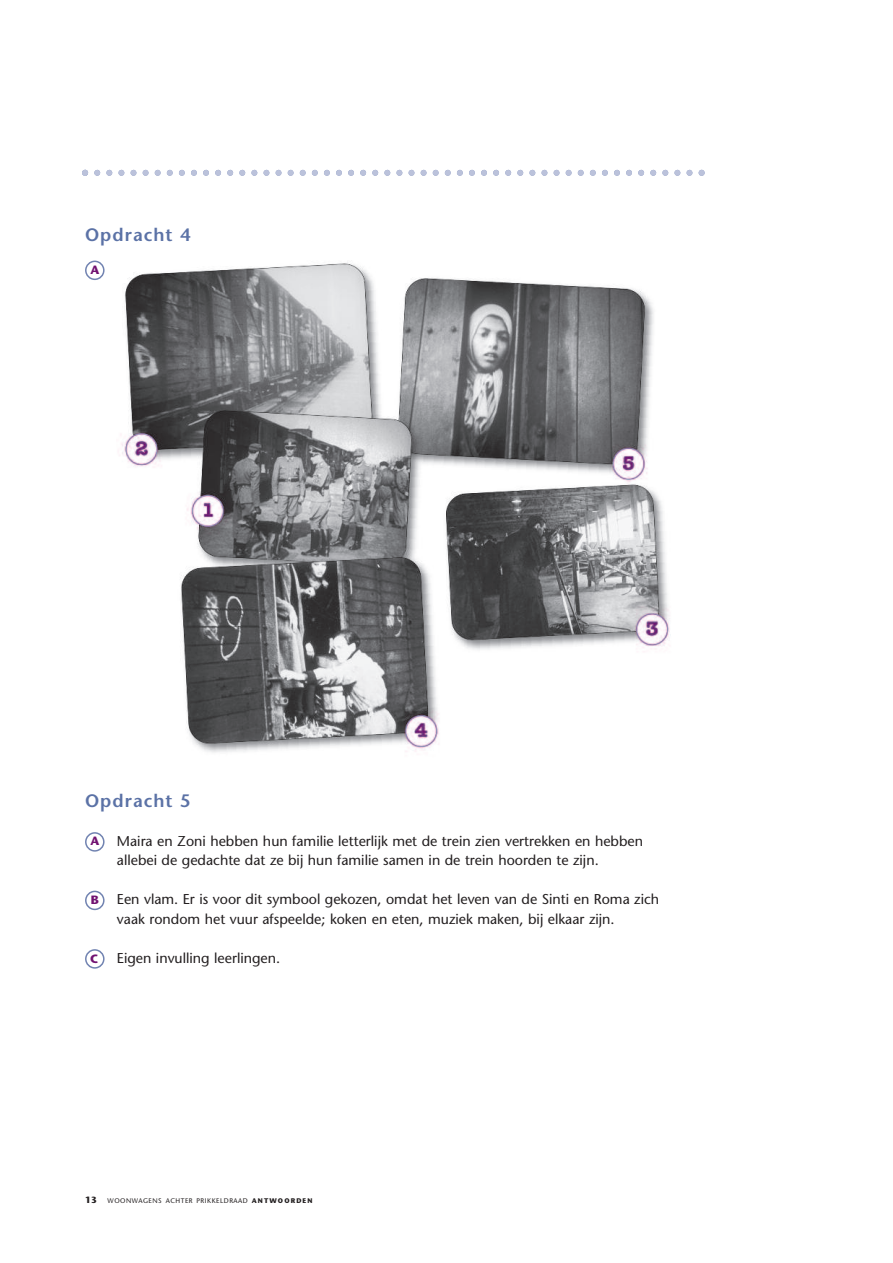
<style>
.page{position:relative;width:893px;height:1263px;background:#fff}
.page>*{position:absolute;margin:0;border:0;box-sizing:border-box;transform-origin:0 0}
.t1{font:600 18px "Stone Sans";letter-spacing:.055em;color:#5b72a6}
.t2{font:14.25px/19.5px "Stone Sans";color:#231f20}
.t3{font:700 12px "Stone Sans";color:#711271}
.t4{font:6.75px "Stone Sans";letter-spacing:.075em;color:#231f20}
.s1{font-weight:700;font-size:9px}
.s2{font-weight:700}
</style>
<div class="page">
<svg style="left:82px;top:170px;width:623px;height:6px"></svg>
<svg style="left:85px;top:949px;width:20px;height:20px"></svg>
<svg style="left:85px;top:832px;width:20px;height:20px"></svg>
<svg style="left:85px;top:261px;width:20px;height:19px"></svg>
<svg style="left:85px;top:891px;width:20px;height:19px"></svg>
<img style="left:119px;top:262px;width:552px;height:491px">
<p class="t1" style="left:85px;top:228px;width:107px">Opdracht 4</p>
<p class="t3" style="left:90px;top:265px;width:10px">A</p>
<p class="t1" style="left:85px;top:793px;width:107px">Opdracht 5</p>
<p class="t2" style="left:117px;top:832px;width:528px">Maira en Zoni hebben hun familie letterlijk met de trein zien vertrekken en hebben allebei de gedachte dat ze bij hun familie samen in de trein hoorden te zijn.</p>
<p class="t2" style="left:117px;top:891px;width:544px">Een vlam. Er is voor dit symbool gekozen, omdat het leven van de Sinti en Roma zich vaak rondom het vuur afspeelde; koken en eten, muziek maken, bij elkaar zijn.</p>
<p class="t3" style="left:90px;top:954px;width:10px">C</p>
<p class="t2" style="left:117px;top:949px;width:165px">Eigen invulling leerlingen.</p>
<p class="t3" style="left:90px;top:836px;width:10px">A</p>
<p class="t3" style="left:91px;top:895px;width:10px">B</p>
<p class="t4" style="left:85px;top:1198px;width:229px"><span class="s1">13</span> WOONWAGENS ACHTER PRIKKELDRAAD <span class="s2">ANTWOORDEN</span></p>
</div>
